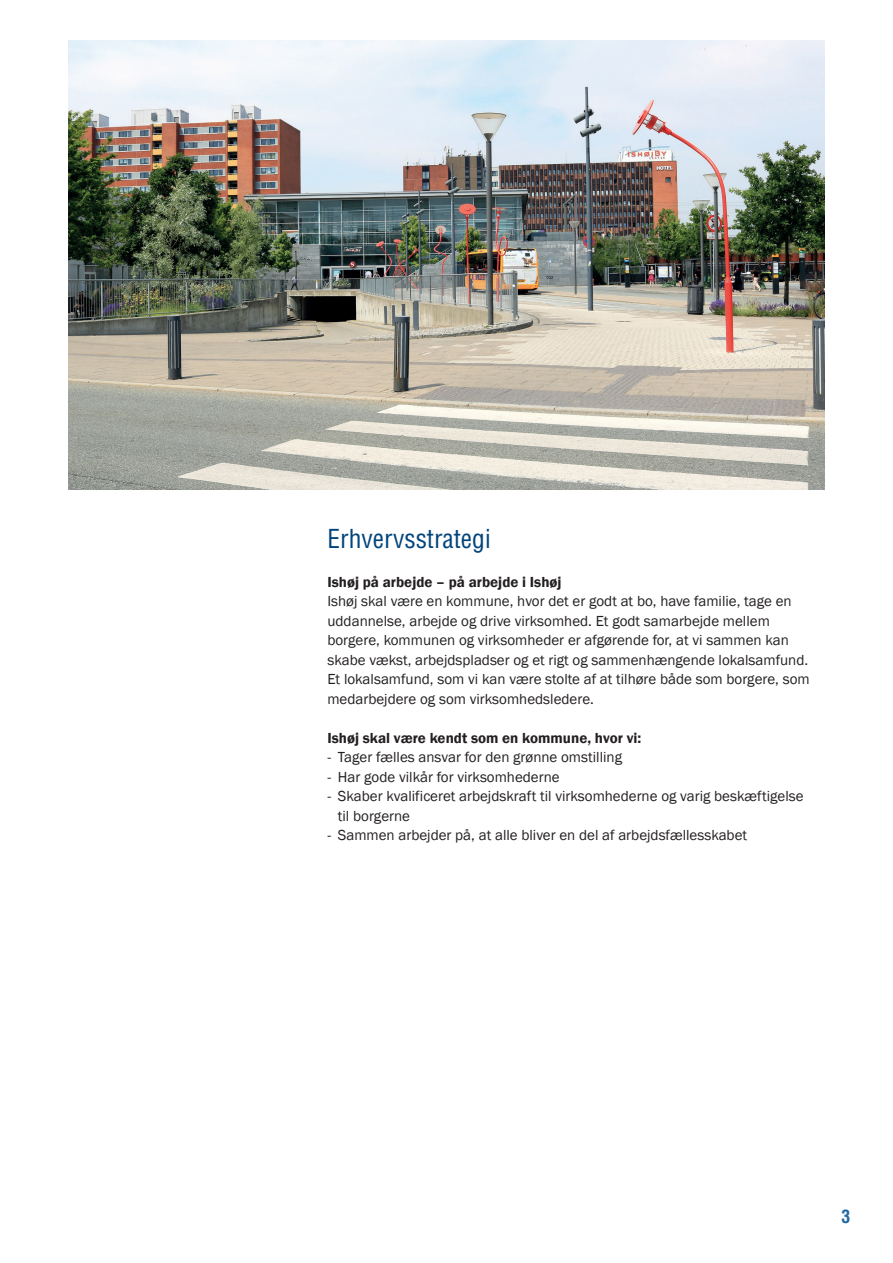
<style>
.page{position:relative;width:893px;height:1263px;background:#fff}
.page>*{position:absolute;margin:0;border:0;box-sizing:border-box;transform-origin:0 0}
.t1{font:condensed 25.5px "Helvetica";color:#00447b}
.t2{font:700 condensed 18px "Helvetica";color:#236aa2}
.t3{font:15px/19.5px "Franklin Gothic";color:#231f20}
.t4{font:600 15px "Franklin Gothic";color:#231f20}
</style>
<div class="page">
<img style="left:68px;top:40px;width:757px;height:449px">
<h1 class="t1" style="left:327px;top:522px;width:165px">Erhvervsstrategi</h1>
<p class="t4" style="left:327px;top:572px;width:236px">Ishøj på arbejde – på arbejde i Ishøj</p>
<p class="t3" style="left:327px;top:592px;width:484px">Ishøj skal være en kommune, hvor det er godt at bo, have familie, tage en uddannelse, arbejde og drive virksomhed. Et godt samarbejde mellem borgere, kommunen og virksomheder er afgørende for, at vi sammen kan skabe vækst, arbejdspladser og et rigt og sammenhængende lokalsamfund.<br>Et lokalsamfund, som vi kan være stolte af at tilhøre både som borgere, som medarbejdere og som virksomhedsledere.</p>
<p class="t4" style="left:327px;top:728px;width:315px">Ishøj skal være kendt som en kommune, hvor vi:</p>
<p class="t3" style="left:327px;top:748px;width:296px">- Tager fælles ansvar for den grønne omstilling</p>
<p class="t3" style="left:327px;top:767px;width:234px">- Har gode vilkår for virksomhederne</p>
<p class="t3" style="left:338px;top:787px;width:467px;text-indent:-11px">- Skaber kvalificeret arbejdskraft til virksomhederne og varig beskæftigelse til borgerne</p>
<p class="t3" style="left:327px;top:826px;width:421px">- Sammen arbejder på, at alle bliver en del af arbejdsfællesskabet</p>
<p class="t2" style="left:841px;top:1205px;width:10px">3</p>
</div>
